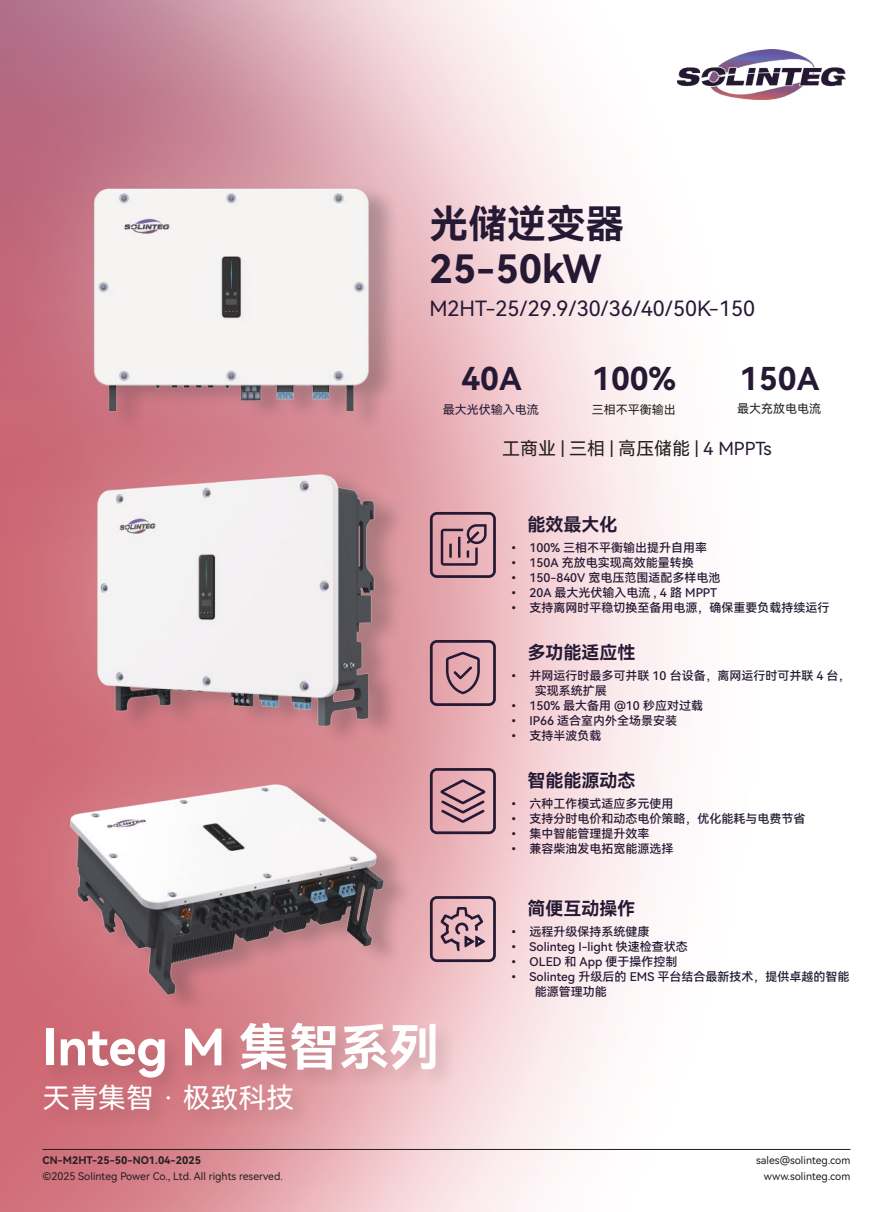
<style>
.page{position:relative;width:893px;height:1212px;background:#fff}
.page>*{position:absolute;margin:0;border:0;box-sizing:border-box;transform-origin:0 0}
.t1{font:50.1px "Harmony OS Sans SC Bold";color:#fff}
.t2{font:39px/45px "Harmony OS Sans SC Bold";color:#251934}
.t3{font:31.5px "Harmony OS Sans Bold";color:#251934}
.t4{font:27.9px "Harmony OS Sans SC";color:#fff}
.t5{font:21px "Harmony OS Sans";color:#251934}
.t6{font:18px "Harmony OS Sans SC Bold";color:#251934}
.t7{font:18px "Harmony OS Sans SC";color:#241f1f}
.t8{font:12px/15px "Harmony OS Sans SC Medium";color:#251934}
.t9{font:12px "Harmony OS Sans SC";color:#241f1f}
.t10{font:12px "Harmony OS Sans SC";color:#251934}
.t11{font:10.5px "Harmony OS Sans";color:#241f1f}
.t12{font:10.5px "Harmony OS Sans Bold";color:#241f1f}
.s1{color:#251934}
</style>
<div class="page">
<img style="left:0;top:0;width:851px;height:1212px">
<hr style="left:43px;top:1149px;width:807px;height:1px;background:#241f1f">
<div style="left:0;top:671px;width:492px;height:425px;background:#fff;opacity:.3"></div>
<img style="left:21px;top:831px;width:389px;height:184px">
<div style="left:0;top:359px;width:489px;height:472px;background:#fff;opacity:.3"></div>
<img style="left:31px;top:509px;width:379px;height:235px">
<div style="left:0;top:75px;width:482px;height:434px;background:#fff;opacity:.3"></div>
<img style="left:31px;top:149px;width:379px;height:283px">
<svg style="left:430px;top:896px;width:66px;height:66px;background:#b8929d"></svg>
<svg style="left:430px;top:768px;width:66px;height:66px;background:#b58994"></svg>
<svg style="left:430px;top:640px;width:66px;height:66px;background:#ba8994"></svg>
<svg style="left:430px;top:512px;width:66px;height:66px;background:#b18490"></svg>
<div style="left:41px;top:1019px;width:416px;height:111px;background:#241f1f;opacity:.15"></div>
<div style="left:659px;top:30px;width:205px;height:89px;background:#fff"></div>
<img style="left:677px;top:49px;width:168px;height:51px">
<h2 class="t2" style="left:429px;top:200px;width:196px">光储逆变器<br>25-50kW</h2>
<h3 class="t5" style="left:429px;top:294px;width:327px">M2HT-25/29.9/30/36/40/50K-150</h3>
<h3 class="t3" style="left:461px;top:357px;width:62px">40A</h3>
<p class="t10" style="left:443px;top:401px;width:97px">最大光伏输入电流</p>
<h3 class="t3" style="left:592px;top:357px;width:85px">100%</h3>
<p class="t9" style="left:592px;top:401px;width:85px">三相不平衡输出</p>
<h3 class="t3" style="left:740px;top:357px;width:81px">150A</h3>
<p class="t9" style="left:737px;top:401px;width:86px">最大充放电电流</p>
<h3 class="t7" style="left:502px;top:436px;width:271px">工商业 <span class="s1">|</span> 三相 <span class="s1">|</span> 高压储能 <span class="s1">| 4 MPPTs</span></h3>
<h3 class="t6" style="left:527px;top:512px;width:91px">能效最大化</h3>
<p class="t8" style="left:508px;top:539px;width:201px">• 100% 三相不平衡输出提升自用率</p>
<p class="t8" style="left:508px;top:554px;width:187px">• 150A 充放电实现高效能量转换</p>
<p class="t8" style="left:508px;top:569px;width:214px">• 150-840V 宽电压范围适配多样电池</p>
<p class="t8" style="left:508px;top:584px;width:211px">• 20A 最大光伏输入电流 , 4 路 MPPT</p>
<p class="t8" style="left:508px;top:599px;width:323px">• 支持离网时平稳切换至备用电源，确保重要负载持续运行</p>
<h3 class="t6" style="left:527px;top:640px;width:109px">多功能适应性</h3>
<p class="t8" style="left:535px;top:667px;width:317px;text-indent:-27px">• 并网运行时最多可并联 10 台设备，离网运行时可并联 4 台，实现系统扩展</p>
<p class="t8" style="left:508px;top:697px;width:197px">• 150% 最大备用 @10 秒应对过载</p>
<p class="t8" style="left:508px;top:712px;width:171px">• IP66 适合室内外全场景安装</p>
<p class="t8" style="left:508px;top:727px;width:95px">• 支持半波负载</p>
<h3 class="t6" style="left:527px;top:768px;width:109px">智能能源动态</h3>
<p class="t8" style="left:508px;top:795px;width:167px">• 六种工作模式适应多元使用</p>
<p class="t8" style="left:508px;top:810px;width:299px">• 支持分时电价和动态电价策略，优化能耗与电费节省</p>
<p class="t8" style="left:508px;top:825px;width:143px">• 集中智能管理提升效率</p>
<p class="t8" style="left:508px;top:840px;width:167px">• 兼容柴油发电拓宽能源选择</p>
<h1 class="t1" style="left:43px;top:1012px;width:398px">Integ M 集智系列</h1>
<h3 class="t4" style="left:43px;top:1078px;width:253px">天青集智 · 极致科技</h3>
<h3 class="t6" style="left:527px;top:896px;width:109px">简便互动操作</h3>
<p class="t8" style="left:508px;top:923px;width:143px">• 远程升级保持系统健康</p>
<p class="t8" style="left:508px;top:938px;width:181px">• Solinteg I-light 快速检查状态</p>
<p class="t8" style="left:508px;top:953px;width:171px">• OLED 和 App 便于操作控制</p>
<p class="t8" style="left:535px;top:968px;width:316px;text-indent:-27px">• Solinteg 升级后的 EMS 平台结合最新技术，提供卓越的智能能源管理功能</p>
<p class="t12" style="left:43px;top:1153px;width:160px">CN-M2HT-25-50-NO1.04-2025</p>
<p class="t11" style="left:756px;top:1153px;width:96px">sales@solinteg.com</p>
<p class="t11" style="left:43px;top:1168px;width:242px">©2025 Solinteg Power Co., Ltd. All rights reserved.</p>
<p class="t11" style="left:764px;top:1168px;width:88px">www.solinteg.com</p>
</div>
